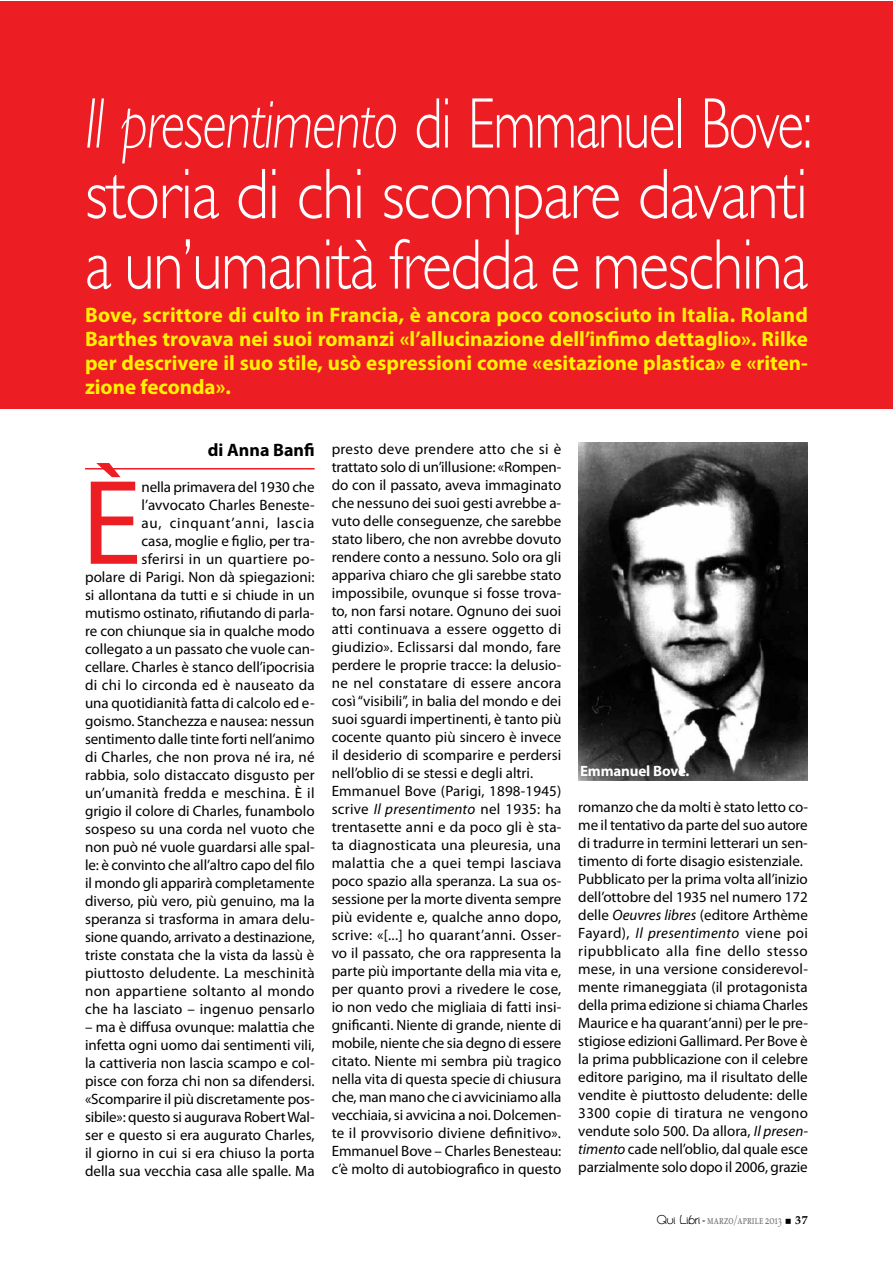
<style>
.page{position:relative;width:893px;height:1263px;background:#fff}
.page>*{position:absolute;margin:0;border:0;box-sizing:border-box;transform-origin:0 0}
.t1{font:121.8px "Myriad Pro";color:#ed1d24}
.t2{font:300 72px/70.5px "Gill Sans";letter-spacing:-.02em;color:#fff;text-align:justify;scale:.76 1}
.t3{font:700 21px/24px "Myriad Pro";color:#fff200;text-align:justify}
.t4{font:700 18px "Myriad Pro";color:#000}
.t5{font:15px/18px "Myriad Pro";color:#000}
.t6{font:700 15px "Myriad Pro";letter-spacing:-.01em;color:#fff}
.t7{font:12px "Palatino SC";letter-spacing:.015em;color:#6d6e71;scale:.7 1}
.s1{font-style:italic}
.s2{font-family:"croptypes";color:#000}
.s3{color:#000}
.s4{font-family:"Palatino";font-weight:700;color:#000}
</style>
<div class="page">
<hr style="left:85px;top:468px;width:230px;height:1px;background:#ed1d24">
<div style="left:0;top:1px;width:892px;height:407px;background:#ed1d24"></div>
<img style="left:578px;top:442px;width:230px;height:338px">
<h2 class="t2" style="left:85px;top:89px;width:958px"><span class="s1">Il presentimento</span> di Emmanuel Bove: storia di chi scompare davanti a un’umanità fredda e meschina</h2>
<p class="t3" style="left:85px;top:303px;width:724px">Bove, scrittore di culto in Francia, è ancora poco conosciuto in Italia. Roland Barthes trovava nei suoi romanzi «l’allucinazione dell’infimo dettaglio». Rilke per descrivere il suo stile, usò espressioni come «esitazione plastica» e «riten&shy;zione feconda».</p>
<p class="t4" style="left:208px;top:440px;width:108px">di Anna Banfi</p>
<h1 class="t1" style="left:82px;top:456px;width:61px">È</h1>
<p class="t5" style="left:85px;top:478px;width:231px;text-align:right">nella primavera del 1930 che l’avvocato Charles Beneste-<br>au, cinquant’anni, lascia<br>casa, moglie e figlio, per tra-<br>sferirsi in un quartiere po-<br>polare di Parigi. Non dà spiegazioni: si allontana da tutti e si chiude in un mutismo ostinato, rifiutando di parla&shy;re con chiunque sia in qualche modo collegato a un passato che vuole can&shy;cellare. Charles è stanco dell’ipocrisia di chi lo circonda ed è nauseato da una quotidianità fatta di calcolo ed e&shy;goismo. Stanchezza e nausea: nessun sentimento dalle tinte forti nell’animo di Charles, che non prova né ira, né rabbia, solo distaccato disgusto per un’umanità fredda e meschina. È il grigio il colore di Charles, funambolo sospeso su una corda nel vuoto che non può né vuole guardarsi alle spal&shy;le: è convinto che all’altro capo del filo il mondo gli apparirà completamente diverso, più vero, più genuino, ma la speranza si trasforma in amara delu&shy;sione quando, arrivato a destinazione, triste constata che la vista da lassù è piuttosto deludente. La meschinità non appartiene soltanto al mondo che ha lasciato – ingenuo pensarlo</p>
<p class="t5" style="left:85px;top:1018px;width:231px;text-align:justify">– ma è diffusa ovunque: malattia che infetta ogni uomo dai sentimenti vili, la cattiveria non lascia scampo e col&shy;pisce con forza chi non sa difendersi. «Scomparire il più discretamente pos&shy;sibile»: questo si augurava Robert Wal&shy;ser e questo si era augurato Charles, il giorno in cui si era chiuso la porta della sua vecchia casa alle spalle. Ma</p>
<p class="t5" style="left:332px;top:440px;width:231px">presto deve prendere atto che si è trattato solo di un’illusione: «Rompen&shy;do con il passato, aveva immaginato che nessuno dei suoi gesti avrebbe a&shy;vuto delle conseguenze, che sarebbe stato libero, che non avrebbe dovuto rendere conto a nessuno. Solo ora gli appariva chiaro che gli sarebbe stato impossibile, ovunque si fosse trova&shy;to, non farsi notare. Ognuno dei suoi atti continuava a essere oggetto di giudizio». Eclissarsi dal mondo, fare perdere le proprie tracce: la delusio&shy;ne nel constatare di essere ancora così “visibili”, in balia del mondo e dei suoi sguardi impertinenti, è tanto più cocente quanto più sincero è invece il desiderio di scomparire e perdersi nell’oblio di se stessi e degli altri.<br>Emmanuel Bove (Parigi, 1898-1945) scrive <span class="s1">Il presentimento</span> nel 1935: ha trentasette anni e da poco gli è sta&shy;ta diagnosticata una pleuresia, una malattia che a quei tempi lasciava poco spazio alla speranza. La sua os&shy;sessione per la morte diventa sempre più evidente e, qualche anno dopo, scrive: «[...] ho quarant’anni. Osser&shy;vo il passato, che ora rappresenta la parte più importante della mia vita e, per quanto provi a rivedere le cose, io non vedo che migliaia di fatti insi&shy;gnificanti. Niente di grande, niente di mobile, niente che sia degno di essere citato. Niente mi sembra più tragico nella vita di questa specie di chiusura che, man mano che ci avviciniamo alla vecchiaia, si avvicina a noi. Dolcemen&shy;te il provvisorio diviene definitivo».<br>Emmanuel Bove – Charles Benesteau: c’è molto di autobiografico in questo</p>
<p class="t6" style="left:580px;top:763px;width:111px">Emmanuel Bove.</p>
<p class="t5" style="left:578px;top:798px;width:231px">romanzo che da molti è stato letto co&shy;me il tentativo da parte del suo autore di tradurre in termini letterari un sen&shy;timento di forte disagio esistenziale.<br>Pubblicato per la prima volta all’inizio dell’ottobre del 1935 nel numero 172 delle <span class="s1">Oeuvres libres</span> (editore Arthème Fayard), <span class="s1">Il presentimento</span> viene poi ripubblicato alla fine dello stesso mese, in una versione considerevol&shy;mente rimaneggiata (il protagonista della prima edizione si chiama Charles Maurice e ha quarant’anni) per le pre&shy;stigiose edizioni Gallimard. Per Bove è la prima pubblicazione con il celebre editore parigino, ma il risultato delle vendite è piuttosto deludente: delle 3300 copie di tiratura ne vengono vendute solo 500. Da allora, <span class="s1">Il presen&shy;timento</span> cade nell’oblio, dal quale esce parzialmente solo dopo il 2006, grazie</p>
<p class="t7" style="left:657px;top:1212px;width:217px"><span class="s2">Qui Libri</span> <span class="s3">-</span> marzo/aprile 2o13 <span class="s4">37</span></p>
</div>
